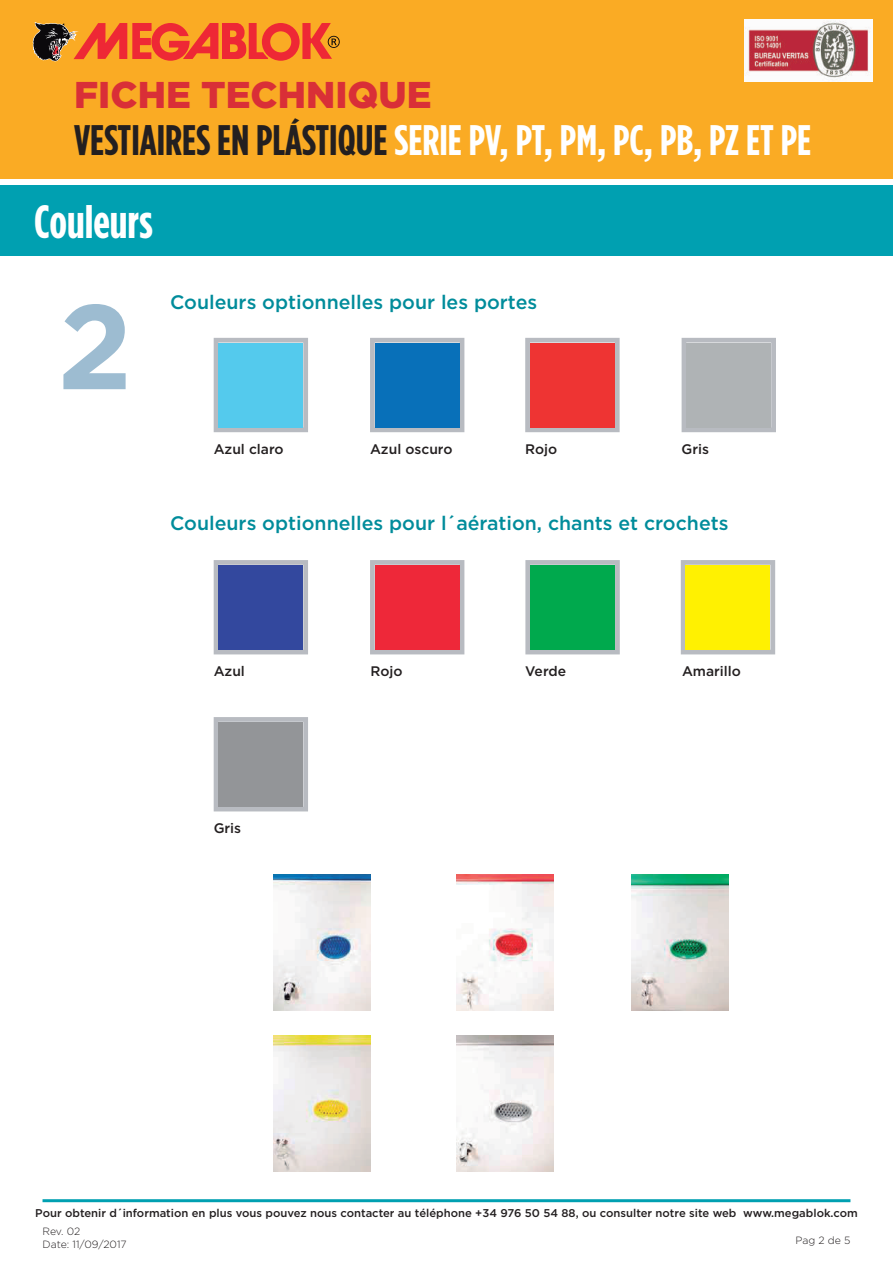
<style>
.page{position:relative;width:893px;height:1263px;background:#fff}
.page>*{position:absolute;margin:0;border:0;box-sizing:border-box;transform-origin:0 0}
.t1{font:700 120px "Gotham";color:#9dbcd1}
.t2{font:700 46.8px "Gotham Condensed";color:#fff}
.t3{font:700 42.75px "Gotham Condensed";color:#fff}
.t4{font:900 37.2px "Gotham";color:#d92f37}
.t5{font:500 19.5px "Gotham";color:#008c9b}
.t6{font:500 13.8px "Gotham";color:#231f20}
.t7{font:500 11.25px "Gotham";color:#231f20}
.t8{font:300 10.5px/12.6px "Gotham";letter-spacing:-.005em;color:#231f20}
.s1{color:#231f20}
</style>
<div class="page">
<div style="left:0;top:0;width:893px;height:178px;background:#faab24"></div>
<div style="left:0;top:185px;width:893px;height:71px;background:#00a0b1"></div>
<img style="left:744px;top:20px;width:128px;height:61px">
<svg style="left:33px;top:22px;width:307px;height:39px"></svg>
<hr style="left:43px;top:1199px;width:807px;height:3px;background:#00a0b1">
<svg style="left:214px;top:338px;width:94px;height:94px;background:#b5bec5"></svg>
<div style="left:218px;top:343px;width:85px;height:84px;background:#54caed"></div>
<svg style="left:525px;top:338px;width:95px;height:94px;background:#beb8bd"></svg>
<div style="left:530px;top:343px;width:85px;height:84px;background:#ee3433"></div>
<svg style="left:370px;top:338px;width:94px;height:94px;background:#b1b9c2"></svg>
<div style="left:375px;top:343px;width:85px;height:84px;background:#0870b9"></div>
<svg style="left:682px;top:338px;width:94px;height:94px;background:#b9bcc2"></svg>
<div style="left:686px;top:343px;width:85px;height:84px;background:#afb3b5"></div>
<svg style="left:214px;top:717px;width:94px;height:94px;background:#babdc2"></svg>
<div style="left:218px;top:722px;width:85px;height:85px;background:#939598"></div>
<svg style="left:214px;top:560px;width:94px;height:94px;background:#babdc2"></svg>
<div style="left:218px;top:565px;width:85px;height:85px;background:#33489e"></div>
<svg style="left:525px;top:560px;width:95px;height:94px;background:#bbbec4"></svg>
<div style="left:530px;top:565px;width:85px;height:85px;background:#00a94d"></div>
<svg style="left:370px;top:560px;width:94px;height:94px;background:#babcc2"></svg>
<div style="left:375px;top:565px;width:85px;height:85px;background:#ee2839"></div>
<svg style="left:681px;top:560px;width:94px;height:94px;background:#babdc3"></svg>
<div style="left:685px;top:565px;width:85px;height:85px;background:#fff101"></div>
<img style="left:632px;top:874px;width:97px;height:136px">
<img style="left:457px;top:874px;width:96px;height:136px">
<img style="left:273px;top:874px;width:97px;height:136px">
<img style="left:273px;top:1035px;width:97px;height:137px">
<img style="left:457px;top:1035px;width:97px;height:137px">
<h3 class="t4" style="left:74px;top:69px;width:359px">FICHE TECHNIQUE</h3>
<h3 class="t3" style="left:74px;top:115px;width:739px"><span class="s1">VESTIAIRES EN PLÁSTIQUE</span> SERIE PV, PT, PM, PC, PB, PZ ET PE</h3>
<h2 class="t2" style="left:34px;top:194px;width:120px">Couleurs</h2>
<h1 class="t1" style="left:58px;top:267px;width:76px">2</h1>
<h3 class="t5" style="left:170px;top:289px;width:369px">Couleurs optionnelles pour les portes</h3>
<p class="t6" style="left:214px;top:440px;width:71px">Azul claro</p>
<p class="t6" style="left:370px;top:440px;width:84px">Azul oscuro</p>
<p class="t6" style="left:525px;top:440px;width:34px">Rojo</p>
<p class="t6" style="left:682px;top:440px;width:29px">Gris</p>
<h3 class="t5" style="left:170px;top:511px;width:560px">Couleurs optionnelles pour l´aération, chants et crochets</h3>
<p class="t6" style="left:214px;top:662px;width:33px">Azul</p>
<p class="t6" style="left:370px;top:662px;width:34px">Rojo</p>
<p class="t6" style="left:525px;top:662px;width:42px">Verde</p>
<p class="t6" style="left:682px;top:662px;width:60px">Amarillo</p>
<p class="t6" style="left:214px;top:819px;width:29px">Gris</p>
<p class="t7" style="left:35px;top:1205px;width:824px">Pour obtenir d´information en plus vous pouvez nous contacter au téléphone +34 976 50 54 88, ou consulter notre site web www.megablok.com</p>
<p class="t8" style="left:43px;top:1225px;width:86px">Rev. 02<br>Date: 11/09/2017</p>
<p class="t8" style="left:795px;top:1234px;width:56px">Pag 2 de 5</p>
</div>
